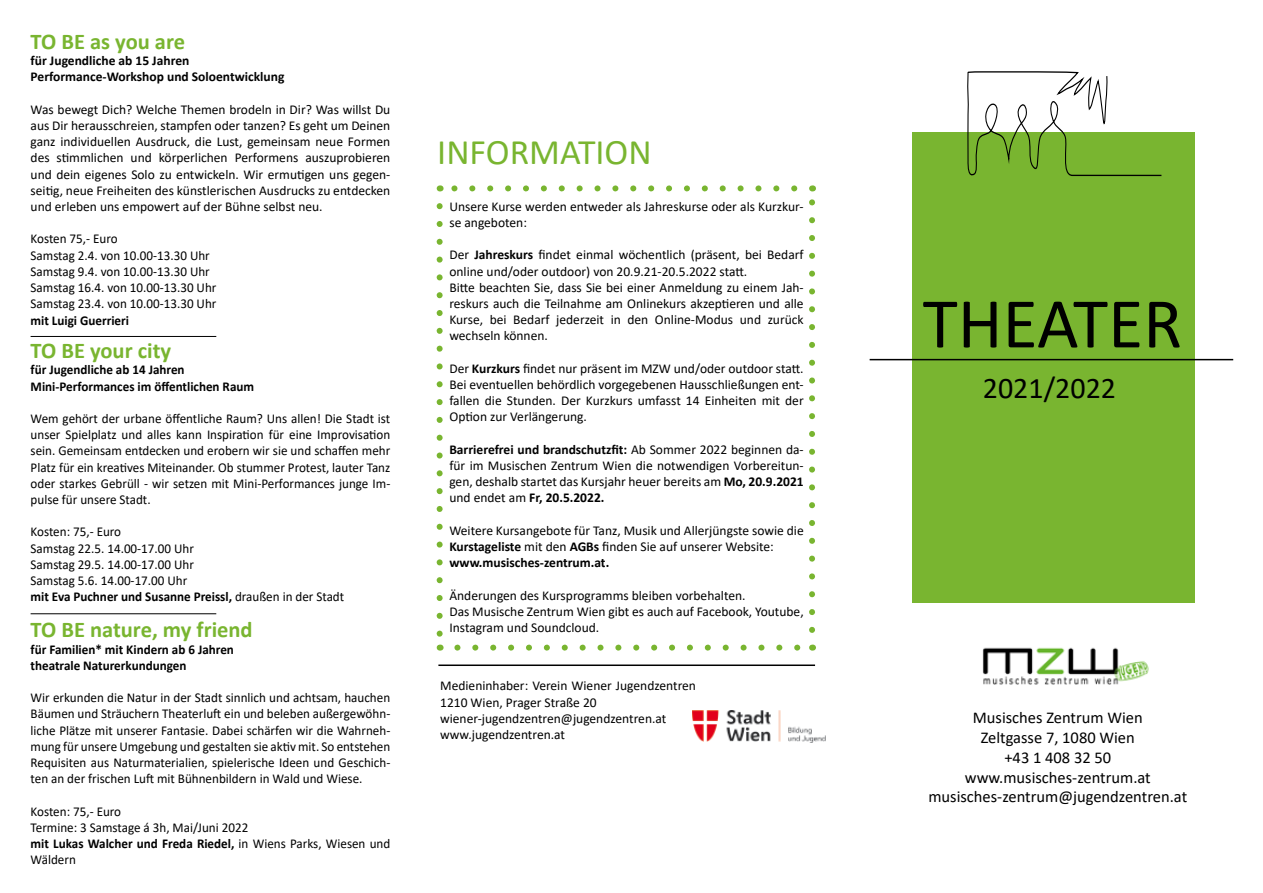
<style>
.page{position:relative;width:1263px;height:893px;background:#fff}
.page>*{position:absolute;margin:0;border:0;box-sizing:border-box;transform-origin:0 0}
.t1{font:72px "Calibri";color:#000}
.t2{font:36px "Calibri";color:#79b530}
.t3{font:30px "Calibri";color:#000}
.t4{font:700 22.5px "Calibri";color:#79b530}
.t5{font:16.5px/19.8px "Calibri";color:#000;text-align:center}
.t6{font:13.5px/16.2px "Calibri";color:#000}
.t7{font:700 13.5px/16.2px "Calibri";color:#000}
.s1{font-weight:700}
</style>
<div class="page">
<div style="left:912px;top:132px;width:283px;height:471px;background:#79b530"></div>
<img style="left:982px;top:647px;width:167px;height:38px">
<hr style="left:870px;top:359px;width:363px;height:1px;background:#000">
<svg style="left:967px;top:71px;width:194px;height:105px"></svg>
<img style="left:693px;top:711px;width:133px;height:31px">
<hr style="left:438px;top:664px;width:377px;height:2px;background:#000">
<svg style="left:437px;top:206px;width:6px;height:431px"></svg>
<svg style="left:457px;top:645px;width:344px;height:6px"></svg>
<svg style="left:809px;top:199px;width:6px;height:431px"></svg>
<svg style="left:451px;top:185px;width:343px;height:6px"></svg>
<hr style="left:31px;top:613px;width:185px;height:1px;background:#000">
<hr style="left:31px;top:336px;width:185px;height:1px;background:#000">
<h3 class="t4" style="left:31px;top:26px;width:156px">TO BE as you are</h3>
<p class="t7" style="left:31px;top:53px;width:255px">für Jugendliche ab 15 Jahren<br>Performance-Workshop und Soloentwicklung</p>
<p class="t6" style="left:31px;top:101px;width:361px;text-align:justify">Was bewegt Dich? Welche Themen brodeln in Dir? Was willst Du aus Dir herausschreien, stampfen oder tanzen? Es geht um Deinen ganz individuellen Ausdruck, die Lust, gemeinsam neue Formen des stimmlichen und körperlichen Performens auszuprobieren und dein eigenes Solo zu entwickeln. Wir ermutigen uns gegen&shy;seitig, neue Freiheiten des künstlerischen Ausdrucks zu entdecken und erleben uns empowert auf der Bühne selbst neu.</p>
<p class="t6" style="left:31px;top:231px;width:187px">Kosten 75,- Euro<br>Samstag 2.4. von 10.00-13.30 Uhr<br>Samstag 9.4. von 10.00-13.30 Uhr<br>Samstag 16.4. von 10.00-13.30 Uhr<br>Samstag 23.4. von 10.00-13.30 Uhr</p>
<p class="t7" style="left:31px;top:312px;width:100px">mit Luigi Guerrieri</p>
<h3 class="t4" style="left:31px;top:335px;width:142px">TO BE your city</h3>
<p class="t7" style="left:31px;top:362px;width:225px">für Jugendliche ab 14 Jahren<br>Mini-Performances im öffentlichen Raum</p>
<p class="t6" style="left:31px;top:410px;width:361px;text-align:justify">Wem gehört der urbane öffentliche Raum? Uns allen! Die Stadt ist unser Spielplatz und alles kann Inspiration für eine Improvisation sein. Gemeinsam entdecken und erobern wir sie und schaffen mehr Platz für ein kreatives Miteinander. Ob stummer Protest, lauter Tanz oder starkes Gebrüll - wir setzen mit Mini-Performances junge Im&shy;pulse für unsere Stadt.</p>
<p class="t6" style="left:31px;top:523px;width:315px">Kosten: 75,- Euro<br>Samstag 22.5. 14.00-17.00 Uhr<br>Samstag 29.5. 14.00-17.00 Uhr<br>Samstag 5.6. 14.00-17.00 Uhr<br><span class="s1">mit Eva Puchner und Susanne Preissl,</span> draußen in der Stadt</p>
<h3 class="t4" style="left:31px;top:614px;width:224px">TO BE nature, my friend</h3>
<p class="t7" style="left:31px;top:641px;width:205px">für Familien* mit Kindern ab 6 Jahren theatrale Naturerkundungen</p>
<p class="t6" style="left:31px;top:689px;width:361px;text-align:justify">Wir erkunden die Natur in der Stadt sinnlich und achtsam, hauchen Bäumen und Sträuchern Theaterluft ein und beleben außergewöhn&shy;liche Plätze mit unserer Fantasie. Dabei schärfen wir die Wahrneh&shy;mung für unsere Umgebung und gestalten sie aktiv mit. So entstehen Requisiten aus Naturmaterialien, spielerische Ideen und Geschich&shy;ten an der frischen Luft mit Bühnenbildern in Wald und Wiese.</p>
<p class="t6" style="left:31px;top:803px;width:361px">Kosten: 75,- Euro<br>Termine: 3 Samstage á 3h, Mai/Juni 2022<br><span class="s1">mit Lukas Walcher und Freda Riedel,</span> in Wiens Parks, Wiesen und<br>Wäldern</p>
<h2 class="t2" style="left:437px;top:128px;width:216px">INFORMATION</h2>
<p class="t6" style="left:449px;top:198px;width:356px">Unsere Kurse werden entweder als Jahreskurse oder als Kurzkur&shy;se angeboten:</p>
<p class="t6" style="left:449px;top:246px;width:356px">Der <span class="s1">Jahreskurs</span> findet einmal wöchentlich (präsent, bei Bedarf online und/oder outdoor) von 20.9.21-20.5.2022 statt.<br>Bitte beachten Sie, dass Sie bei einer Anmeldung zu einem Jah&shy;reskurs auch die Teilnahme am Onlinekurs akzeptieren und alle Kurse, bei Bedarf jederzeit in den Online-Modus und zurück wechseln können.</p>
<p class="t6" style="left:449px;top:360px;width:356px;text-align:justify">Der <span class="s1">Kurzkurs</span> findet nur präsent im MZW und/oder outdoor statt.<br>Bei eventuellen behördlich vorgegebenen Hausschließungen ent&shy;fallen die Stunden. Der Kurzkurs umfasst 14 Einheiten mit der Option zur Verlängerung.</p>
<p class="t6" style="left:449px;top:441px;width:356px;text-align:justify"><span class="s1">Barrierefrei und brandschutzfit:</span> Ab Sommer 2022 beginnen da&shy;für im Musischen Zentrum Wien die notwendigen Vorbereitun&shy;gen, deshalb startet das Kursjahr heuer bereits am <span class="s1">Mo, 20.9.2021 </span>und endet am <span class="s1">Fr, 20.5.2022.</span></p>
<p class="t6" style="left:449px;top:522px;width:356px">Weitere Kursangebote für Tanz, Musik und Allerjüngste sowie die<br><span class="s1">Kurstageliste</span> mit den <span class="s1">AGBs</span> finden Sie auf unserer Website: <span class="s1">www.musisches-zentrum.at.</span></p>
<p class="t6" style="left:449px;top:587px;width:356px">Änderungen des Kursprogramms bleiben vorbehalten.<br>Das Musische Zentrum Wien gibt es auch auf Facebook, Youtube,<br>Instagram und Soundcloud.</p>
<p class="t6" style="left:440px;top:677px;width:257px">Medieninhaber: Verein Wiener Jugendzentren 1210 Wien, Prager Straße 20 wiener-jugendzentren@jugendzentren.at www.jugendzentren.at</p>
<h1 class="t1" style="left:923px;top:273px;width:261px">THEATER</h1>
<h3 class="t3" style="left:983px;top:367px;width:135px">2021/2022</h3>
<p class="t5" style="left:928px;top:707px;width:260px">Musisches Zentrum Wien<br>Zeltgasse 7, 1080 Wien<br>+43 1 408 32 50 www.musisches-zentrum.at musisches-zentrum@jugendzentren.at</p>
</div>
